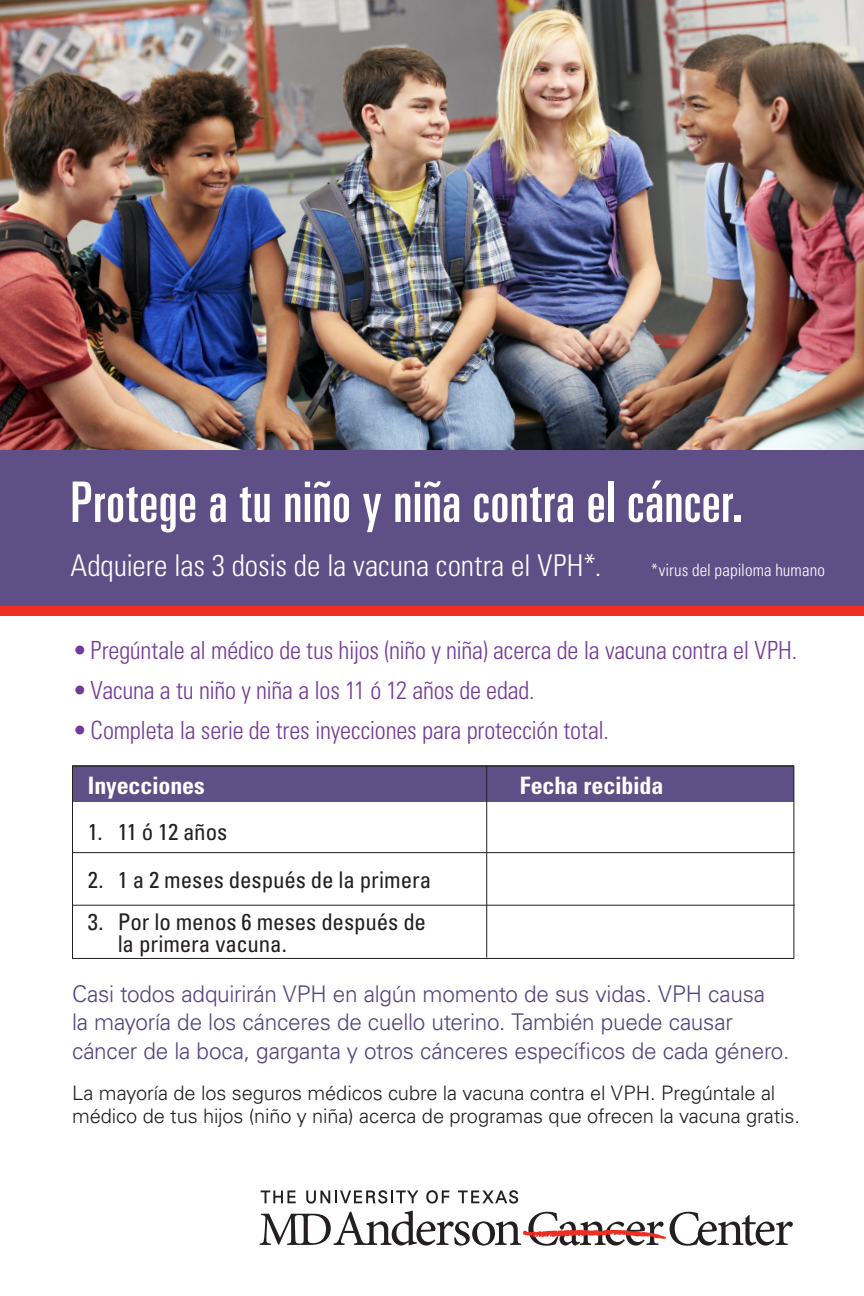
<style>
.page{position:relative;width:864px;height:1296px;background:#fff}
.page>*{position:absolute;margin:0;border:0;box-sizing:border-box;transform-origin:0 0}
.t1{font:ultra-condensed 56px "Univers LT Std";letter-spacing:.01em;color:#fff}
.t2{font:300 condensed 30px "Univers LT Std";letter-spacing:-.005em;color:#fff}
.t3{font:300 condensed 25px "Univers LT Std";letter-spacing:-.01em;color:#743a97}
.t4{font:700 condensed 24px "Univers LT Std";letter-spacing:-.005em;color:#fff}
.t5{font:300 23px/28.6px "Univers LT Std";letter-spacing:-.01em;color:#53437f}
.t6{font:condensed 23px/22px "Univers LT Std";letter-spacing:-.005em;color:#231f20}
.t7{font:300 20px/23.2px "Univers LT Std";letter-spacing:-.005em;color:#231f20}
.t8{font:300 condensed 17px "Univers LT Std";letter-spacing:.005em;color:#fff}
</style>
<div class="page">
<div style="left:72px;top:766px;width:721px;height:36px;background:#5f4f87"></div>
<svg style="left:261px;top:1190px;width:35px;height:13px"></svg>
<svg style="left:306px;top:1190px;width:112px;height:14px"></svg>
<svg style="left:426px;top:1190px;width:23px;height:14px"></svg>
<svg style="left:458px;top:1190px;width:60px;height:14px"></svg>
<svg style="left:260px;top:1211px;width:533px;height:35px"></svg>
<div style="left:72px;top:766px;width:722px;height:193px;border:1px solid #231f20"></div>
<hr style="left:72px;top:852px;width:723px;height:1px;background:#231f20">
<hr style="left:72px;top:905px;width:723px;height:1px;background:#231f20">
<hr style="left:486px;top:766px;width:1px;height:192px;background:#231f20">
<img style="left:0;top:0;width:864px;height:450px">
<div style="left:0;top:450px;width:864px;height:160px;background:#5f4f87"></div>
<div style="left:0;top:606px;width:864px;height:10px;background:#ee2e22"></div>
<p class="t1" style="left:71px;top:470px;width:674px">Protege a tu niño y niña contra el cáncer.</p>
<p class="t2" style="left:71px;top:547px;width:533px">Adquiere las 3 dosis de la vacuna contra el VPH*.</p>
<p class="t8" style="left:651px;top:560px;width:176px">*virus del papiloma humano</p>
<p class="t3" style="left:73px;top:635px;width:726px">•Pregúntale al médico de tus hijos (niño y niña) acerca de la vacuna contra el VPH.</p>
<p class="t3" style="left:73px;top:675px;width:464px">•Vacuna a tu niño y niña a los 11 ó 12 años de edad.</p>
<p class="t3" style="left:73px;top:715px;width:538px">•Completa la serie de tres inyecciones para protección total.</p>
<p class="t4" style="left:88px;top:771px;width:119px">Inyecciones</p>
<p class="t4" style="left:520px;top:771px;width:145px">Fecha recibida</p>
<p class="t6" style="left:88px;top:820px;width:141px">1. 11 ó 12 años</p>
<p class="t6" style="left:88px;top:868px;width:345px">2. 1 a 2 meses después de la primera</p>
<p class="t6" style="left:118px;top:910px;width:310px;text-indent:-30px">3. Por lo menos 6 meses después de la primera vacuna.</p>
<p class="t5" style="left:72px;top:979px;width:719px">Casi todos adquirirán VPH en algún momento de sus vidas. VPH causa<br>la mayoría de los cánceres de cuello uterino. También puede causar cáncer de la boca, garganta y otros cánceres específicos de cada género.</p>
<p class="t7" style="left:72px;top:1082px;width:729px">La mayoría de los seguros médicos cubre la vacuna contra el VPH. Pregúntale al médico de tus hijos (niño y niña) acerca de programas que ofrecen la vacuna gratis.</p>
</div>
